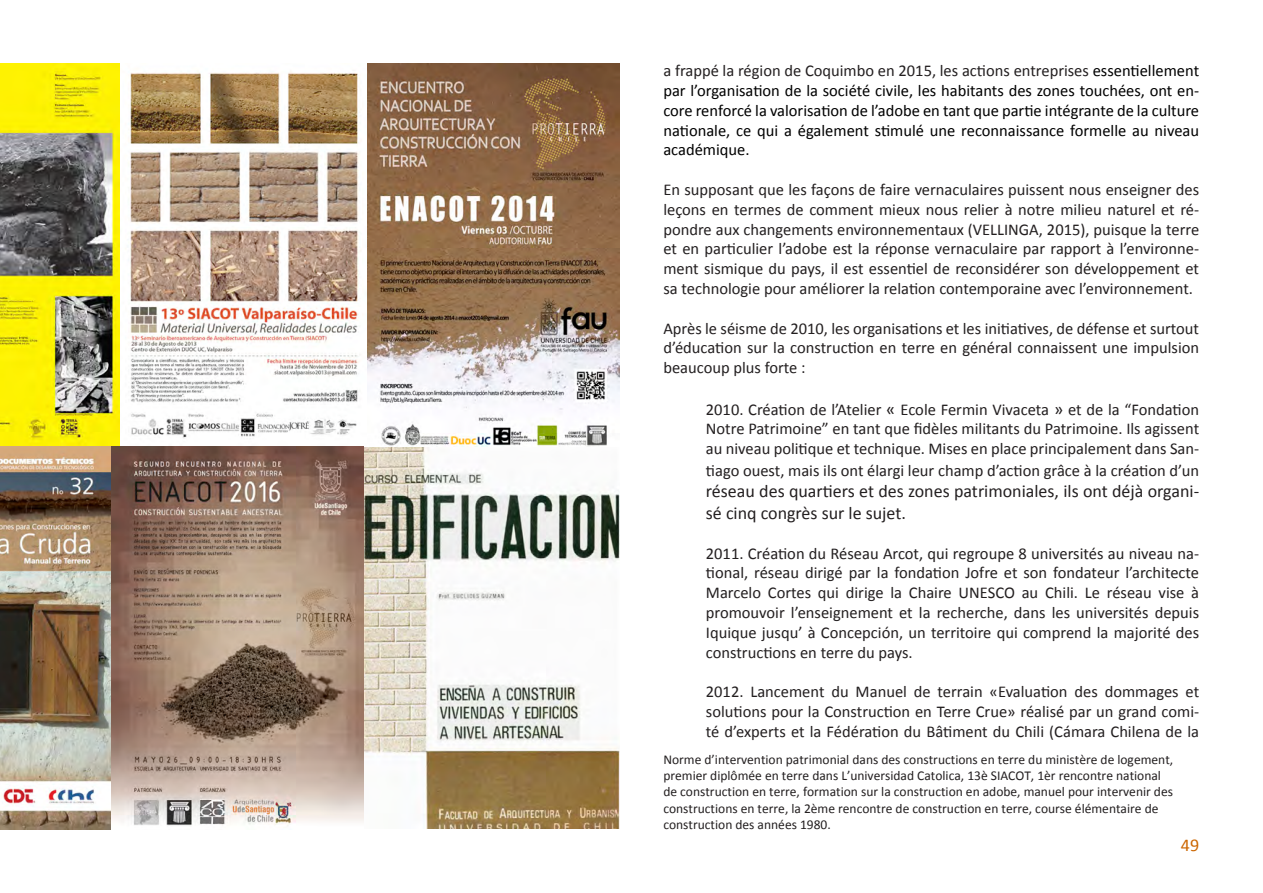
<style>
.page{position:relative;width:1263px;height:893px;background:#fff}
.page>*{position:absolute;margin:0;border:0;box-sizing:border-box;transform-origin:0 0}
.t1{font:18px/21.6px "Calibri";color:#231f20}
.t2{font:18px "Calibri";color:#cc6601}
.t3{font:16.5px/19.8px "Calibri";color:#231f20;text-align:justify}
.t4{font:16.5px/19.8px "Calibri";color:#000;text-align:justify}
.cita{font:13.5px/16.2px "Calibri";color:#231f20}
.s1{color:#231f20}
.s2{font-size:18px}
</style>
<div class="page">
<img style="left:0;top:63px;width:620px;height:766px">
<p class="t4" style="left:663px;top:61px;width:537px"><span class="s1">a frappé la région de Coquimbo en 2015, les actions entreprises</span> essentiellement par l’organisation de la société civile, les habitants des zones touchées, ont en&shy;core renforcé la valorisation de l’adobe en tant que partie intégrante de la culture nationale, ce qui a également stimulé une reconnaissance formelle au niveau académique.</p>
<p class="t3" style="left:663px;top:180px;width:537px">En supposant que les façons de faire vernaculaires puissent nous enseigner des leçons en termes de comment mieux nous relier à notre milieu naturel et ré&shy;pondre aux changements environnementaux (VELLINGA, 2015), puisque la terre et en particulier l’adobe est la réponse vernaculaire par rapport à l’environne&shy;ment sismique du pays, il est essentiel de reconsidérer son développement et sa technologie pour améliorer la relation contemporaine avec l’environnement.</p>
<p class="t3" style="left:663px;top:318px;width:537px">Après le séisme de 2010, les organisations et les initiatives, de défense et surtout d’éducation sur la construction en terre en général connaissent une impulsion beaucoup plus forte :</p>
<p class="t3" style="left:706px;top:399px;width:495px">2010. Création de l’Atelier <span class="s2">«</span> Ecole Fermin Vivaceta <span class="s2">»</span> et de la “Fondation Notre Patrimoine” en tant que fidèles militants du Patrimoine. Ils agissent au niveau politique et technique. Mises en place principalement dans San-</p>
<p class="t3" style="left:706px;top:460px;width:495px">tiago ouest, mais ils ont élargi leur champ d’action grâce à la création d’un</p>
<p class="t1" style="left:706px;top:481px;width:495px">réseau des quartiers et des zones patrimoniales, ils ont déjà organi&shy;sé cinq congrès sur le sujet.</p>
<p class="t3" style="left:706px;top:543px;width:495px">2011. Création du Réseau Arcot, qui regroupe 8 universités au niveau na&shy;tional, réseau dirigé par la fondation Jofre et son fondateur l’architecte Marcelo Cortes qui dirige la Chaire UNESCO au Chili. Le réseau vise à promouvoir l’enseignement et la recherche, dans les universités depuis Iquique jusqu’ à Concepción, un territoire qui comprend la majorité des constructions en terre du pays.</p>
<p class="t3" style="left:706px;top:682px;width:495px">2012. Lancement du Manuel de terrain «Evaluation des dommages et solutions pour la Construction en Terre Crue» réalisé par un grand comi&shy;té d’experts et la Fédération du Bâtiment du Chili (Cámara Chilena de la</p>
<p class="cita" style="left:663px;top:751px;width:511px">Norme d’intervention patrimonial dans des constructions en terre du ministère de logement, premier diplômée en terre dans L’universidad Catolica, 13è SIACOT, 1èr rencontre national de construction en terre, formation sur la construction en adobe, manuel pour intervenir des constructions en terre, la 2ème rencontre de construction en terre, course élémentaire de construction des années 1980.</p>
<p class="t2" style="left:1181px;top:834px;width:20px">49</p>
</div>
